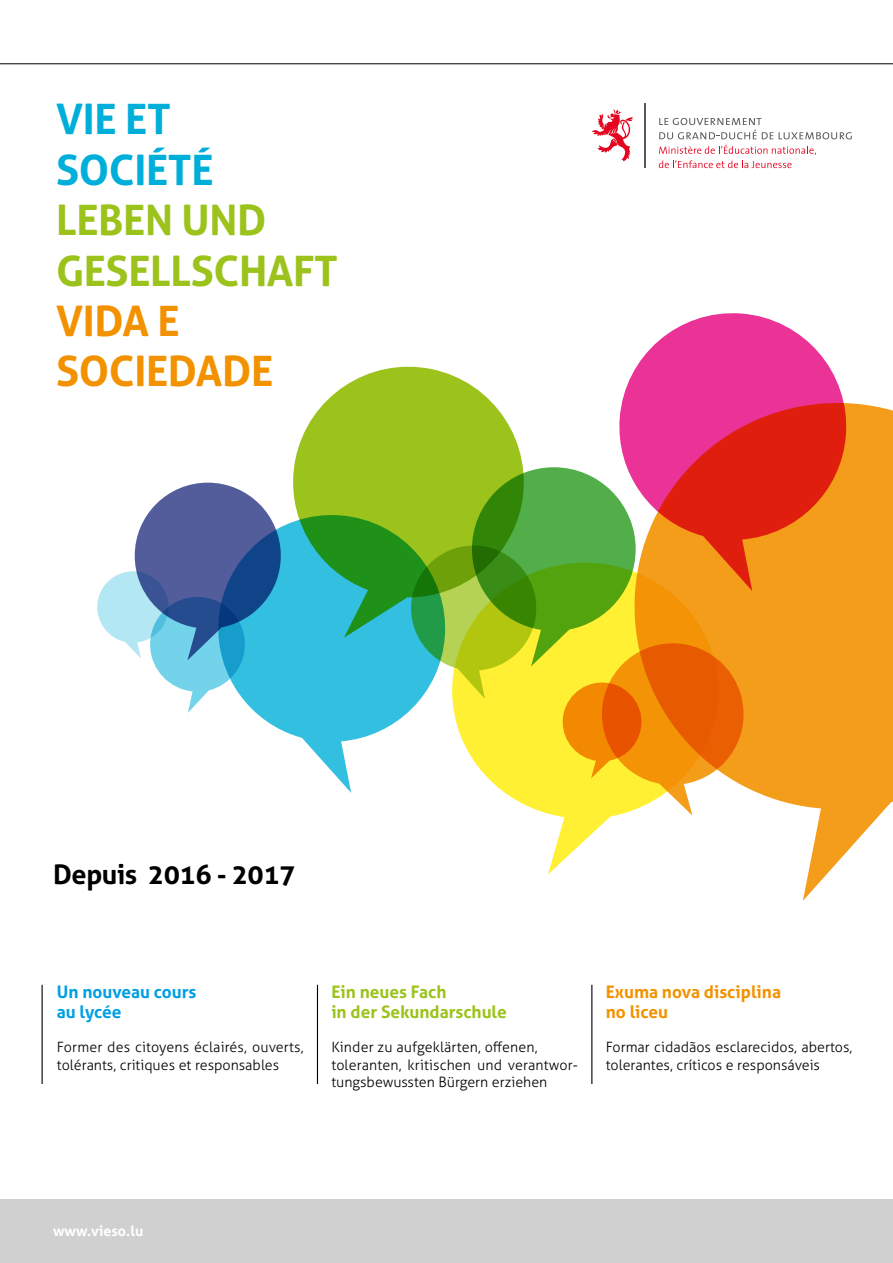
<style>
.page{position:relative;width:893px;height:1263px;background:#fff}
.page>*{position:absolute;margin:0;border:0;box-sizing:border-box;transform-origin:0 0}
.t1{font:700 42px/50.4px "Aller";letter-spacing:-.01em;color:#9bc31c}
.t2{font:700 42px/50.4px "Aller";letter-spacing:-.01em;color:#f39200}
.t3{font:700 42px/50.4px "Aller";letter-spacing:-.01em;color:#00afd9}
.t4{font:700 27px "Aller";letter-spacing:-.015em;color:#000}
.t5{font:700 17.25px/20.7px "Aller";color:#9bc31c}
.t6{font:700 17.25px/20.7px "Aller";color:#f39200}
.t7{font:700 17.25px/20.7px "Aller";color:#009fe3}
.t8{font:300 14.25px/17.1px "Aller";color:#000}
.t9{font:700 14.25px "Aller";color:#fff}
</style>
<div class="page">
<hr style="left:42px;top:985px;width:1px;height:99px;background:#000">
<hr style="left:317px;top:985px;width:1px;height:99px;background:#000">
<hr style="left:591px;top:985px;width:1px;height:99px;background:#000">
<div style="left:0;top:1199px;width:893px;height:64px;background:#d0d0d0"></div>
<svg style="left:659px;top:118px;width:114px;height:21px"></svg>
<svg style="left:779px;top:132px;width:73px;height:7px"></svg>
<svg style="left:659px;top:145px;width:157px;height:23px"></svg>
<svg style="left:592px;top:109px;width:41px;height:52px"></svg>
<hr style="left:644px;top:103px;width:1px;height:65px;background:#5a5a59">
<hr style="left:0;top:64px;width:893px;height:1px;background:#000">
<svg style="left:548px;top:816px;width:65px;height:58px"></svg>
<svg style="left:743px;top:403px;width:150px;height:498px;fill:#f49d1a"></svg>
<svg style="left:619px;top:313px;width:231px;height:278px"></svg>
<svg style="left:449px;top:467px;width:294px;height:349px"></svg>
<svg style="left:256px;top:525px;width:193px;height:268px;fill:#33bfe0"></svg>
<svg style="left:97px;top:483px;width:184px;height:230px"></svg>
<svg style="left:284px;top:366px;width:250px;height:272px"></svg>
<h1 class="t3" style="left:56px;top:94px;width:159px">VIE ET<br>SOCIÉTÉ</h1>
<h1 class="t1" style="left:56px;top:195px;width:283px">LEBEN UND<br>GESELLSCHAFT</h1>
<h1 class="t2" style="left:56px;top:296px;width:219px">VIDA E<br>SOCIEDADE</h1>
<h2 class="t4" style="left:53px;top:858px;width:244px">Depuis 2016 - 2017</h2>
<p class="t7" style="left:57px;top:981px;width:141px">Un nouveau cours au lycée</p>
<p class="t8" style="left:57px;top:1039px;width:248px">Former des citoyens éclairés, ouverts, tolérants, critiques et responsables</p>
<p class="t5" style="left:331px;top:981px;width:177px">Ein neues Fach<br>in der Sekundarschule</p>
<p class="t8" style="left:331px;top:1039px;width:248px">Kinder zu aufgeklärten, offenen, toleranten, kritischen und verantwor&shy;tungsbewussten Bürgern erziehen</p>
<p class="t6" style="left:606px;top:981px;width:177px">Exuma nova disciplina no liceu</p>
<p class="t8" style="left:606px;top:1039px;width:248px">Formar cidadãos esclarecidos, abertos, tolerantes, críticos e responsáveis</p>
<p class="t9" style="left:53px;top:1222px;width:91px">www.vieso.lu</p>
</div>
